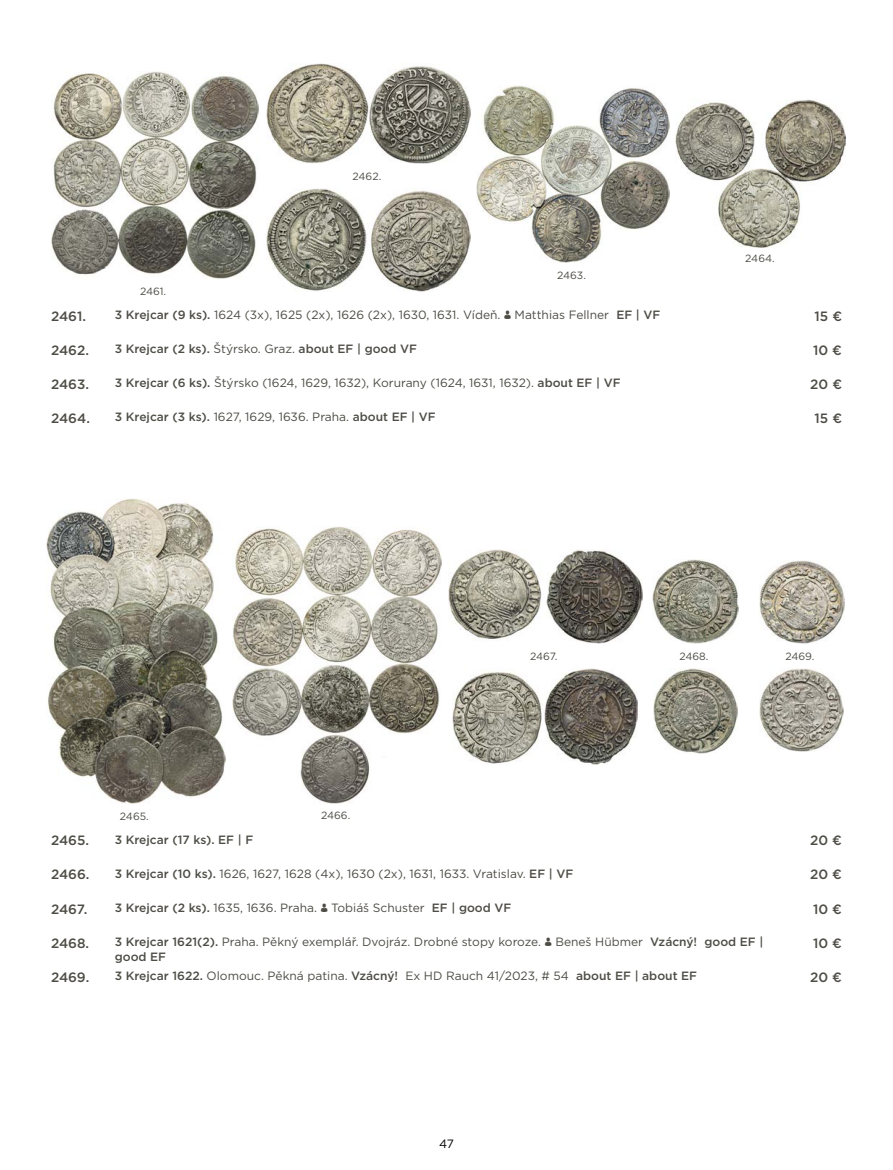
<style>
.page{position:relative;width:893px;height:1170px;background:#fff}
.page>*{position:absolute;margin:0;border:0;box-sizing:border-box;transform-origin:0 0}
.t1{font:500 13.5px "Gotham";color:#4d4c45}
.t2{font:12px/14.4px "Gotham";color:#4d4c45}
.t3{font:500 12px "Gotham";color:#4d4c45}
.t4{font:12px "Gotham";color:#000}
.t5{font:10.5px "Gotham";color:#4d4c45}
.s1{font-weight:500}
.s2{font-weight:400}
</style>
<div class="page">
<img style="left:51px;top:71px;width:207px;height:208px">
<img style="left:267px;top:63px;width:203px;height:101px">
<img style="left:266px;top:189px;width:205px;height:103px">
<img style="left:477px;top:85px;width:193px;height:177px">
<img style="left:675px;top:99px;width:170px;height:149px">
<img style="left:46px;top:498px;width:179px;height:305px">
<img style="left:233px;top:526px;width:208px;height:277px">
<img style="left:448px;top:549px;width:194px;height:94px">
<img style="left:453px;top:668px;width:185px;height:96px">
<img style="left:652px;top:559px;width:86px;height:84px">
<img style="left:653px;top:668px;width:85px;height:85px">
<img style="left:759px;top:560px;width:85px;height:83px">
<img style="left:759px;top:668px;width:85px;height:84px">
<p class="t5" style="left:140px;top:285px;width:28px">2461.</p>
<p class="t5" style="left:353px;top:170px;width:30px">2462.</p>
<p class="t5" style="left:557px;top:268px;width:30px">2463.</p>
<p class="t5" style="left:745px;top:252px;width:31px">2464.</p>
<p class="t1" style="left:51px;top:307px;width:36px">2461.</p>
<p class="t2" style="left:115px;top:308px;width:547px"><span class="s1">3 Krejcar (9 ks).</span> 1624 (3x), 1625 (2x), 1626 (2x), 1630, 1631. Vídeň. Ḉ Matthias Fellner <span class="s1">EF | VF</span></p>
<p class="t1" style="left:814px;top:307px;width:29px">15 €</p>
<p class="t1" style="left:51px;top:341px;width:39px">2462.</p>
<p class="t3" style="left:115px;top:341px;width:304px">3 Krejcar (2 ks). <span class="s2">Štýrsko. Graz.</span> about EF | good VF</p>
<p class="t1" style="left:813px;top:341px;width:30px">10 €</p>
<p class="t1" style="left:51px;top:375px;width:39px">2463.</p>
<p class="t2" style="left:115px;top:376px;width:507px"><span class="s1">3 Krejcar (6 ks).</span> Štýrsko (1624, 1629, 1632), Korurany (1624, 1631, 1632). <span class="s1">about EF | VF</span></p>
<p class="t1" style="left:810px;top:375px;width:33px">20 €</p>
<p class="t1" style="left:51px;top:409px;width:40px">2464.</p>
<p class="t3" style="left:115px;top:409px;width:322px">3 Krejcar (3 ks). <span class="s2">1627, 1629, 1636. Praha.</span> about EF | VF</p>
<p class="t1" style="left:814px;top:409px;width:29px">15 €</p>
<p class="t5" style="left:120px;top:809px;width:30px">2465.</p>
<p class="t5" style="left:321px;top:809px;width:31px">2466.</p>
<p class="t5" style="left:530px;top:649px;width:29px">2467.</p>
<p class="t5" style="left:679px;top:649px;width:31px">2468.</p>
<p class="t5" style="left:785px;top:649px;width:31px">2469.</p>
<p class="t1" style="left:51px;top:831px;width:40px">2465.</p>
<p class="t3" style="left:115px;top:832px;width:140px">3 Krejcar (17 ks). EF | F</p>
<p class="t1" style="left:810px;top:831px;width:33px">20 €</p>
<p class="t1" style="left:51px;top:865px;width:40px">2466.</p>
<p class="t2" style="left:115px;top:866px;width:460px"><span class="s1">3 Krejcar (10 ks).</span> 1626, 1627, 1628 (4x), 1630 (2x), 1631, 1633. Vratislav. <span class="s1">EF | VF</span></p>
<p class="t1" style="left:810px;top:865px;width:33px">20 €</p>
<p class="t1" style="left:51px;top:899px;width:38px">2467.</p>
<p class="t2" style="left:115px;top:900px;width:398px"><span class="s1">3 Krejcar (2 ks).</span> 1635, 1636. Praha. Ḉ Tobiáš Schuster <span class="s1">EF | good VF</span></p>
<p class="t1" style="left:813px;top:899px;width:30px">10 €</p>
<p class="t2" style="left:115px;top:934px;width:650px"><span class="s1">3 Krejcar 1621(2).</span> Praha. Pěkný exemplář. Dvojráz. Drobné stopy koroze. Ḉ Beneš Hübmer <span class="s1">Vzácný! good EF | good EF</span></p>
<p class="t1" style="left:51px;top:933px;width:40px">2468.</p>
<p class="t1" style="left:813px;top:933px;width:30px">10 €</p>
<p class="t1" style="left:51px;top:967px;width:40px">2469.</p>
<p class="t2" style="left:115px;top:968px;width:584px"><span class="s1">3 Krejcar 1622.</span> Olomouc. Pěkná patina. <span class="s1">Vzácný!</span> Ex HD Rauch 41/2023, # 54 <span class="s1">about EF | about EF</span></p>
<p class="t1" style="left:810px;top:967px;width:33px">20 €</p>
<p class="t4" style="left:439px;top:1135px;width:16px">47</p>
</div>
